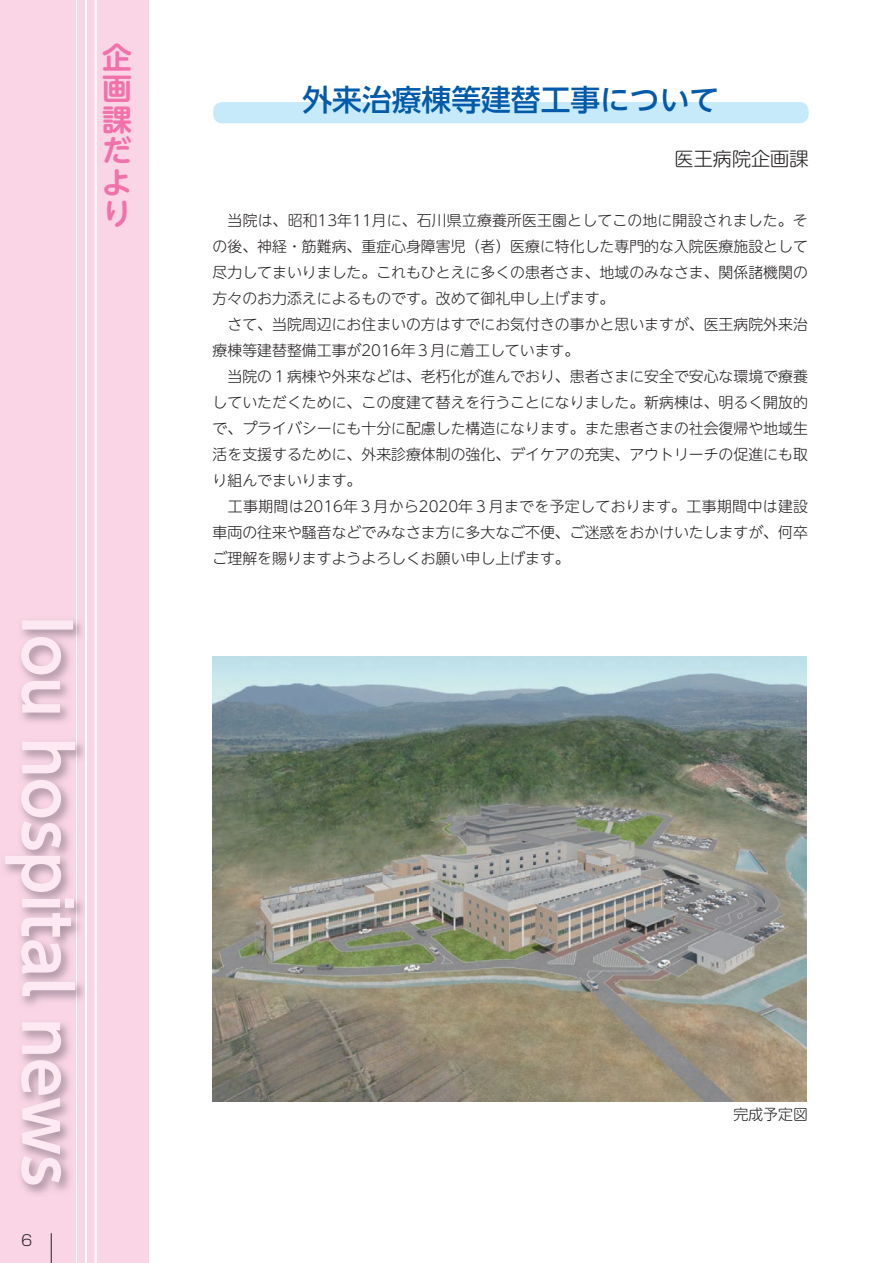
<style>
.page{position:relative;width:893px;height:1263px;background:#fff}
.page>*{position:absolute;margin:0;border:0;box-sizing:border-box;transform-origin:0 0}
.t1{font:500 29.7px "UD Shin Go NT Pro";color:#015aaa}
.t2{font:700 29.7px/31.2px "UD Shin M Go Pro De";color:#f171ab;text-align:justify}
.t3{font:300 19.2px "UD Shin M Go Pro";color:#231f20}
.t4{font:300 14.85px/26.1px "UD Shin M Go Pro";color:#231f20}
.t5{font:300 14.85px "Shin Go Pro";color:#231f20}
</style>
<div class="page">
<div style="left:0;top:0;width:149px;height:1263px;background:#fad5e5"></div>
<hr style="left:95px;top:0;width:2px;height:1263px;background:#fff">
<hr style="left:85px;top:0;width:2px;height:1263px;background:#fff">
<hr style="left:76px;top:0;width:1px;height:1263px;background:#fff">
<img style="left:76px;top:619px;width:1px;height:383px">
<img style="left:5px;top:620px;width:70px;height:565px">
<hr style="left:51px;top:1233px;width:1px;height:30px;background:#231f20">
<div style="left:213px;top:102px;width:596px;height:21px;background:#c6eafa;border-radius:9px"></div>
<img style="left:213px;top:656px;width:593px;height:446px">
<h1 class="t2" style="left:102px;top:40px;width:31px">企画課だより</h1>
<h1 class="t1" style="left:303px;top:76px;width:418px">外来治療棟等建替工事について</h1>
<p class="t3" style="left:675px;top:143px;width:135px">医王病院企画課</p>
<p class="t4" style="left:213px;top:206px;width:597px">　当院は、昭和13年11月に、石川県立療養所医王園としてこの地に開設されました。その後、神経・筋難病、重症心身障害児（者）医療に特化した専門的な入院医療施設として尽力してまいりました。これもひとえに多くの患者さま、地域のみなさま、関係諸機関の方々のお力添えによるものです。改めて御礼申し上げます。<br>　さて、当院周辺にお住まいの方はすでにお気付きの事かと思いますが、医王病院外来治療棟等建替整備工事が2016年３月に着工しています。<br>　当院の１病棟や外来などは、老朽化が進んでおり、患者さまに安全で安心な環境で療養していただくために、この度建て替えを行うことになりました。新病棟は、明るく開放的で、プライバシーにも十分に配慮した構造になります。また患者さまの社会復帰や地域生活を支援するために、外来診療体制の強化、デイケアの充実、アウトリーチの促進にも取り組んでまいります。<br>　工事期間は2016年３月から2020年３月までを予定しております。工事期間中は建設車両の往来や騒音などでみなさま方に多大なご不便、ご迷惑をおかけいたしますが、何卒ご理解を賜りますようよろしくお願い申し上げます。</p>
<p class="t5" style="left:21px;top:1228px;width:13px">6</p>
<p class="t4" style="left:733px;top:1101px;width:76px">完成予定図</p>
</div>
